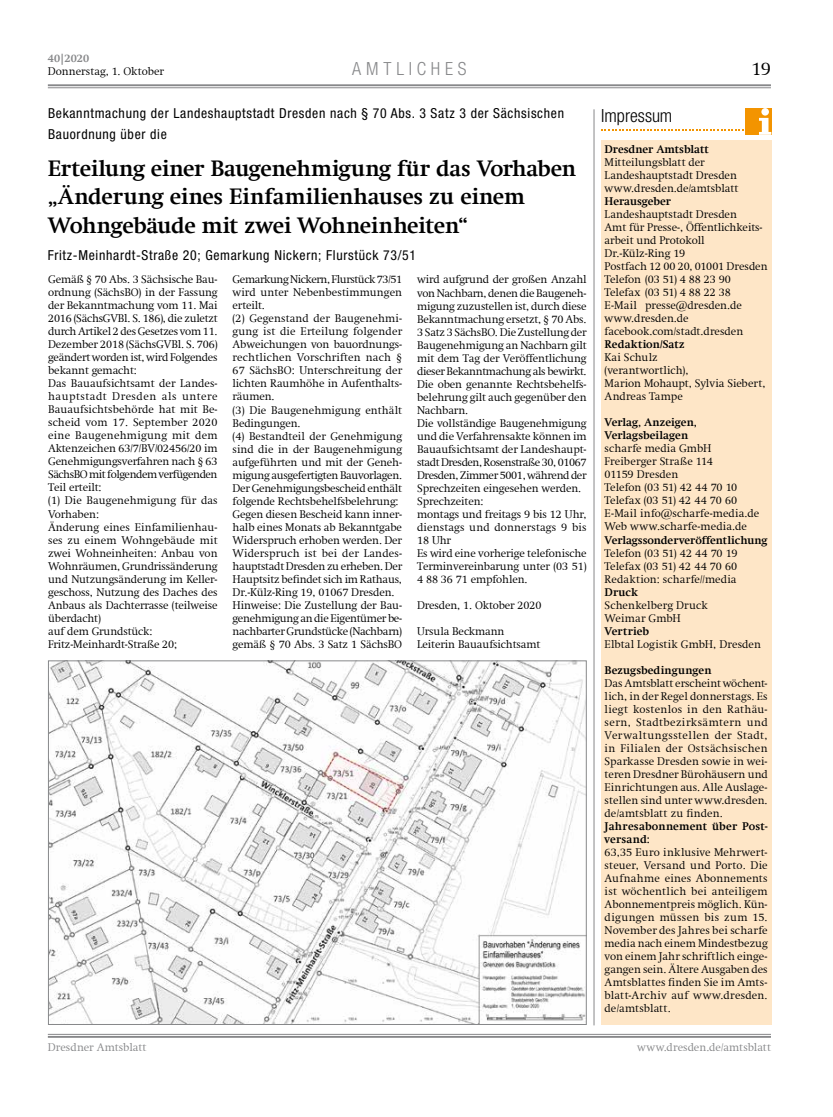
<style>
.page{position:relative;width:833px;height:1117px;background:#fff}
.page>*{position:absolute;margin:0;border:0;box-sizing:border-box;transform-origin:0 0}
.Über-3spaltig{font:700 22.5px/28.8px "Swift Com";letter-spacing:-.01em;color:#000}
.t1{font:300 18.75px "Swift Com";color:#000}
.Rubriktitel{font:300 condensed 18.12px "Helvetica Neue";letter-spacing:.265em;color:#87888a}
.t2{font:300 condensed 18.12px "Helvetica Neue";color:#000}
.Dachzeile_amtl{font:condensed 13.75px/20.6px "Helvetica Neue";letter-spacing:.05em;color:#000}
.Unterzeile_amtl{font:condensed 13.75px "Helvetica Neue";letter-spacing:.05em;color:#000}
.Fliesstext{font:300 11.25px/13px "Swift Com";letter-spacing:-.01em;color:#000;text-align:justify}
.Fliesstext-2{font:300 11.25px/13px "Swift Com";letter-spacing:.01em;color:#000}
.Fliesstext-3{font:700 11.25px/13px "Swift Com";color:#000}
.Fliesstext-4{font:300 11.25px "Swift Com";letter-spacing:.015em;color:#000}
.t3{font:300 11.25px "Swift Com";letter-spacing:.005em;color:#87888a}
.Fliesstext-5{font:300 11.25px "Swift Com";letter-spacing:-.035em;color:#000}
.t4{font:700 11.25px "Swift Com";letter-spacing:.005em;color:#87888a}
</style>
<div class="page">
<hr style="left:48px;top:87px;width:723px;height:1px;background:#87888a">
<hr style="left:48px;top:84px;width:723px;height:2px;background:#87888a">
<hr style="left:48px;top:1033px;width:723px;height:1px;background:#87888a">
<hr style="left:48px;top:1035px;width:723px;height:2px;background:#87888a">
<hr style="left:593px;top:109px;width:1px;height:916px;background:#87888a">
<div style="left:601px;top:140px;width:170px;height:884px;background:#fee6c7"></div>
<div style="left:745px;top:109px;width:26px;height:26px;background:#f39400"></div>
<svg style="left:759px;top:118px;width:12px;height:17px"></svg>
<div style="left:761px;top:109px;width:8px;height:7px;background:#fff;border-radius:50%"></div>
<svg style="left:601px;top:129px;width:142px;height:2px"></svg>
<img style="left:50px;top:662px;width:534px;height:360px">
<p class="t4" style="left:48px;top:52px;width:43px">40|2020</p>
<p class="Fliesstext" style="left:48px;top:65px;width:118px">Donnerstag, 1. Oktober</p>
<p class="Rubriktitel" style="left:352px;top:58px;width:116px">AMTLICHES</p>
<p class="Dachzeile_amtl" style="left:48px;top:103px;width:517px">Bekanntmachung der Landeshauptstadt Dresden nach § 70 Abs. 3 Satz 3 der Sächsischen<br>Bauordnung über die</p>
<p class="Über-3spaltig" style="left:48px;top:153px;width:530px">Erteilung einer Baugenehmigung für das Vorhaben „Änderung eines Einfamilienhauses zu einem<br>Wohngebäude mit zwei Wohneinheiten“</p>
<p class="Unterzeile_amtl" style="left:48px;top:247px;width:370px">Fritz-Meinhardt-Straße 20; Gemarkung Nickern; Flurstück 73/51</p>
<p class="Fliesstext" style="left:48px;top:273px;width:171px">Gemäß § 70 Abs. 3 Sächsische Bau&shy;ordnung (SächsBO) in der Fassung der Bekanntmachung vom 11. Mai 2016 (SächsGVBl. S. 186), die zuletzt durch Artikel 2 des Gesetzes vom 11.<br>Dezember 2018 (SächsGVBl. S. 706) geändert worden ist, wird Folgendes bekannt gemacht:</p>
<p class="Fliesstext" style="left:48px;top:377px;width:171px">Das Bauaufsichtsamt der Landes&shy;hauptstadt Dresden als untere Bauaufsichtsbehörde hat mit Be&shy;scheid vom 17. September 2020 eine Baugenehmigung mit dem Aktenzeichen 63/7/BV/02456/20 im Genehmigungsverfahren nach § 63<br>SächsBO mit folgendem verfügenden Teil erteilt:</p>
<p class="Fliesstext-2" style="left:48px;top:494px;width:171px">(1) Die Baugenehmigung für das<br>Vorhaben:</p>
<p class="Fliesstext" style="left:48px;top:520px;width:171px">Änderung eines Einfamilienhau&shy;ses zu einem Wohngebäude mit zwei Wohneinheiten: Anbau von Wohnräumen, Grundrissänderung und Nutzungsänderung im Keller&shy;geschoss, Nutzung des Daches des Anbaus als Dachterrasse (teilweise überdacht)</p>
<p class="Fliesstext" style="left:48px;top:624px;width:106px">auf dem Grundstück:</p>
<p class="Fliesstext" style="left:48px;top:637px;width:131px">Fritz-Meinhardt-Straße 20;</p>
<p class="Fliesstext-5" style="left:233px;top:273px;width:171px">Gemarkung Nickern, Flurstück 73/51</p>
<p class="Fliesstext" style="left:233px;top:286px;width:171px">wird unter Nebenbestimmungen erteilt.</p>
<p class="Fliesstext" style="left:233px;top:312px;width:171px">(2) Gegenstand der Baugenehmi&shy;gung ist die Erteilung folgender Abweichungen von bauordnungs&shy;rechtlichen Vorschriften nach § 67 SächsBO: Unterschreitung der lichten Raumhöhe in Aufenthalts&shy;räumen.</p>
<p class="Fliesstext-2" style="left:233px;top:403px;width:171px">(3) Die Baugenehmigung enthält<br>Bedingungen.</p>
<p class="Fliesstext" style="left:233px;top:429px;width:171px">(4) Bestandteil der Genehmigung sind die in der Baugenehmigung aufgeführten und mit der Geneh&shy;migung ausgefertigten Bauvorlagen.</p>
<p class="Fliesstext" style="left:233px;top:481px;width:171px">Der Genehmigungsbescheid enthält folgende Rechtsbehelfsbelehrung:</p>
<p class="Fliesstext" style="left:233px;top:507px;width:171px">Gegen diesen Bescheid kann inner&shy;halb eines Monats ab Bekanntgabe Widerspruch erhoben werden. Der Widerspruch ist bei der Landes&shy;hauptstadt Dresden zu erheben. Der Hauptsitz befindet sich im Rathaus, Dr.-Külz-Ring 19, 01067 Dresden.</p>
<p class="Fliesstext" style="left:233px;top:598px;width:171px">Hinweise: Die Zustellung der Bau&shy;genehmigung an die Eigentümer be&shy;nachbarter Grundstücke (Nachbarn) gemäß § 70 Abs. 3 Satz 1 SächsBO</p>
<p class="Fliesstext" style="left:417px;top:273px;width:171px">wird aufgrund der großen Anzahl von Nachbarn, denen die Baugeneh&shy;migung zuzustellen ist, durch diese Bekanntmachung ersetzt, § 70 Abs.<br>3 Satz 3 SächsBO. Die Zustellung der Baugenehmigung an Nachbarn gilt mit dem Tag der Veröffentlichung dieser Bekanntmachung als bewirkt.<br>Die oben genannte Rechtsbehelfs&shy;belehrung gilt auch gegenüber den Nachbarn.</p>
<p class="Fliesstext" style="left:417px;top:416px;width:171px">Die vollständige Baugenehmigung und die Verfahrensakte können im Bauaufsichtsamt der Landeshaupt&shy;stadt Dresden, Rosenstraße 30, 01067<br>Dresden, Zimmer 5001, während der Sprechzeiten eingesehen werden.</p>
<p class="Fliesstext" style="left:417px;top:494px;width:68px">Sprechzeiten:</p>
<p class="Fliesstext" style="left:417px;top:507px;width:171px">montags und freitags 9 bis 12 Uhr, dienstags und donnerstags 9 bis 18 Uhr</p>
<p class="Fliesstext" style="left:417px;top:546px;width:171px">Es wird eine vorherige telefonische Terminvereinbarung unter (03 51)<br>4 88 36 71 empfohlen.</p>
<p class="Fliesstext" style="left:417px;top:598px;width:126px">Dresden, 1. Oktober 2020</p>
<p class="Fliesstext" style="left:417px;top:624px;width:89px">Ursula Beckmann</p>
<p class="Fliesstext" style="left:417px;top:637px;width:125px">Leiterin Bauaufsichtsamt</p>
<p class="t2" style="left:601px;top:105px;width:73px">Impressum</p>
<h2 class="t1" style="left:751px;top:58px;width:21px">19</h2>
<p class="Fliesstext-3" style="left:604px;top:143px;width:106px">Dresdner Amtsblatt</p>
<p class="Fliesstext" style="left:604px;top:156px;width:102px">Mitteilungsblatt der</p>
<p class="Fliesstext" style="left:604px;top:169px;width:134px">Landeshauptstadt Dresden</p>
<p class="Fliesstext" style="left:604px;top:182px;width:135px">www.dresden.de/amtsblatt</p>
<p class="Fliesstext-3" style="left:604px;top:195px;width:68px">Herausgeber</p>
<p class="Fliesstext" style="left:604px;top:208px;width:134px">Landeshauptstadt Dresden</p>
<p class="Fliesstext" style="left:604px;top:221px;width:159px">Amt für Presse-, Öffentlichkeits-</p>
<p class="Fliesstext" style="left:604px;top:234px;width:102px">arbeit und Protokoll</p>
<p class="Fliesstext" style="left:604px;top:247px;width:82px">Dr.-Külz-Ring 19</p>
<p class="Fliesstext" style="left:604px;top:260px;width:164px">Postfach 12 00 20, 01001 Dresden</p>
<p class="Fliesstext" style="left:604px;top:273px;width:128px">Telefon (03 51) 4 88 23 90</p>
<p class="Fliesstext" style="left:604px;top:286px;width:128px">Telefax (03 51) 4 88 22 38</p>
<p class="Fliesstext" style="left:604px;top:299px;width:139px">E-Mail presse@dresden.de</p>
<p class="Fliesstext" style="left:604px;top:312px;width:85px">www.dresden.de</p>
<p class="Fliesstext" style="left:604px;top:325px;width:140px">facebook.com/stadt.dresden</p>
<p class="Fliesstext-3" style="left:604px;top:338px;width:81px">Redaktion/Satz</p>
<p class="Fliesstext-4" style="left:604px;top:351px;width:55px">Kai Schulz</p>
<p class="Fliesstext" style="left:604px;top:364px;width:85px">(verantwortlich),</p>
<p class="Fliesstext" style="left:604px;top:377px;width:162px">Marion Mohaupt, Sylvia Siebert,</p>
<p class="Fliesstext-2" style="left:604px;top:390px;width:80px">Andreas Tampe</p>
<p class="Fliesstext-3" style="left:604px;top:416px;width:94px">Verlag, Anzeigen,</p>
<p class="Fliesstext-3" style="left:604px;top:429px;width:85px">Verlagsbeilagen</p>
<p class="Fliesstext" style="left:604px;top:442px;width:108px">scharfe media GmbH</p>
<p class="Fliesstext-2" style="left:604px;top:455px;width:110px">Freiberger Straße 114</p>
<p class="Fliesstext" style="left:604px;top:468px;width:75px">01159 Dresden</p>
<p class="Fliesstext" style="left:604px;top:481px;width:134px">Telefon (03 51) 42 44 70 10</p>
<p class="Fliesstext" style="left:604px;top:494px;width:134px">Telefax (03 51) 42 44 70 60</p>
<p class="Fliesstext-4" style="left:604px;top:507px;width:156px">E-Mail info@scharfe-media.de</p>
<p class="Fliesstext-2" style="left:604px;top:520px;width:144px">Web www.scharfe-media.de</p>
<p class="Fliesstext-3" style="left:604px;top:533px;width:164px">Verlagssonderveröffentlichung</p>
<p class="Fliesstext" style="left:604px;top:546px;width:135px">Telefon (03 51) 42 44 70 19</p>
<p class="Fliesstext" style="left:604px;top:559px;width:134px">Telefax (03 51) 42 44 70 60</p>
<p class="Fliesstext-4" style="left:604px;top:572px;width:133px">Redaktion: scharfe//media</p>
<p class="Fliesstext-3" style="left:604px;top:585px;width:35px">Druck</p>
<p class="Fliesstext-2" style="left:604px;top:598px;width:104px">Schenkelberg Druck</p>
<p class="Fliesstext" style="left:604px;top:611px;width:78px">Weimar GmbH</p>
<p class="Fliesstext-3" style="left:604px;top:624px;width:46px">Vertrieb</p>
<p class="Fliesstext-2" style="left:604px;top:637px;width:158px">Elbtal Logistik GmbH, Dresden</p>
<p class="Fliesstext-3" style="left:604px;top:663px;width:108px">Bezugsbedingungen</p>
<p class="Fliesstext" style="left:604px;top:676px;width:164px">Das Amtsblatt erscheint wöchent&shy;lich, in der Regel donnerstags. Es liegt kostenlos in den Rathäu&shy;sern, Stadtbezirksämtern und Verwaltungsstellen der Stadt, in Filialen der Ostsächsischen Sparkasse Dresden sowie in wei&shy;teren Dresdner Bürohäusern und Einrichtungen aus. Alle Auslage&shy;stellen sind unter www.dresden. de/amtsblatt zu finden.</p>
<p class="Fliesstext-3" style="left:604px;top:819px;width:164px">Jahresabonnement über Post&shy;versand:</p>
<p class="Fliesstext" style="left:604px;top:845px;width:164px">63,35 Euro inklusive Mehrwert&shy;steuer, Versand und Porto. Die Aufnahme eines Abonnements ist wöchentlich bei anteiligem Abonnementpreis möglich. Kün&shy;digungen müssen bis zum 15.<br>November des Jahres bei scharfe media nach einem Mindestbezug von einem Jahr schriftlich einge&shy;gangen sein. Ältere Ausgaben des Amtsblattes finden Sie im Amts&shy;blatt-Archiv auf www.dresden. de/amtsblatt.</p>
<p class="t3" style="left:48px;top:1040px;width:100px">Dresdner Amtsblatt</p>
<p class="t3" style="left:637px;top:1040px;width:135px">www.dresden.de/amtsblatt</p>
</div>
